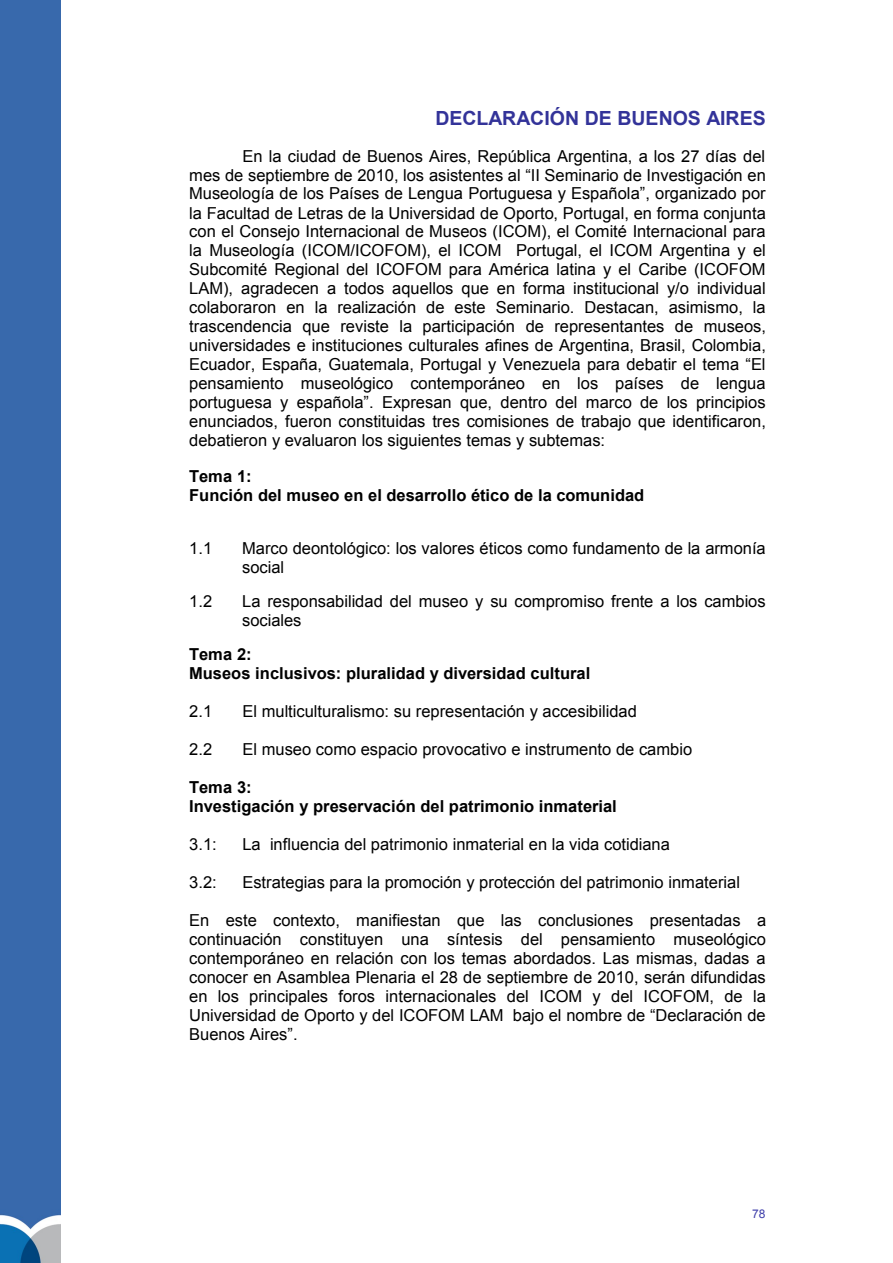
<style>
.page{position:relative;width:893px;height:1263px;background:#fff}
.page>*{position:absolute;margin:0;border:0;box-sizing:border-box;transform-origin:0 0}
.t1{font:700 19.5px "Arial";color:#339}
.t2{font:16.5px/19px "Arial";color:#000;text-align:justify}
.t3{font:700 16.5px/19px "Arial";color:#000}
.t4{font:12px "Arial";color:#4040ab}
</style>
<div class="page">
<div style="left:0;top:0;width:61px;height:1263px;background:#3869ac"></div>
<p class="t1" style="left:435px;top:107px;width:332px">DECLARACIÓN DE BUENOS AIRES</p>
<p class="t2" style="left:189px;top:146px;width:578px;text-indent:53px">En la ciudad de Buenos Aires, República Argentina, a los 27 días del mes de septiembre de 2010, los asistentes al “II Seminario de Investigación en Museología de los Países de Lengua Portuguesa y Española”, organizado por la Facultad de Letras de la Universidad de Oporto, Portugal, en forma conjunta con el Consejo Internacional de Museos (ICOM), el Comité Internacional para la Museología (ICOM/ICOFOM), el ICOM Portugal, el ICOM Argentina y el Subcomité Regional del ICOFOM para América latina y el Caribe (ICOFOM LAM), agradecen a todos aquellos que en forma institucional y/o individual colaboraron en la realización de este Seminario. Destacan, asimismo, la trascendencia que reviste la participación de representantes de museos, universidades e instituciones culturales afines de Argentina, Brasil, Colombia, Ecuador, España, Guatemala, Portugal y Venezuela para debatir el tema “El pensamiento museológico contemporáneo en los países de lengua portuguesa y española”. Expresan que, dentro del marco de los principios enunciados, fueron constituidas tres comisiones de trabajo que identificaron, debatieron y evaluaron los siguientes temas y subtemas:</p>
<p class="t3" style="left:189px;top:467px;width:456px">Tema 1:<br>Función del museo en el desarrollo ético de la comunidad</p>
<p class="t2" style="left:189px;top:539px;width:24px">1.1</p>
<p class="t2" style="left:242px;top:539px;width:525px">Marco deontológico: los valores éticos como fundamento de la armonía social</p>
<p class="t2" style="left:189px;top:592px;width:24px">1.2</p>
<p class="t2" style="left:242px;top:592px;width:525px">La responsabilidad del museo y su compromiso frente a los cambios sociales</p>
<p class="t3" style="left:189px;top:645px;width:402px">Tema 2:<br>Museos inclusivos: pluralidad y diversidad cultural</p>
<p class="t2" style="left:189px;top:702px;width:24px">2.1</p>
<p class="t2" style="left:242px;top:702px;width:396px">El multiculturalismo: su representación y accesibilidad</p>
<p class="t2" style="left:189px;top:740px;width:24px">2.2</p>
<p class="t2" style="left:242px;top:740px;width:451px">El museo como espacio provocativo e instrumento de cambio</p>
<p class="t3" style="left:189px;top:778px;width:429px">Tema 3:<br>Investigación y preservación del patrimonio inmaterial</p>
<p class="t2" style="left:189px;top:835px;width:29px">3.1:</p>
<p class="t2" style="left:242px;top:835px;width:429px">La influencia del patrimonio inmaterial en la vida cotidiana</p>
<p class="t2" style="left:189px;top:873px;width:29px">3.2:</p>
<p class="t2" style="left:242px;top:873px;width:499px">Estrategias para la promoción y protección del patrimonio inmaterial</p>
<p class="t2" style="left:189px;top:911px;width:578px">En este contexto, manifiestan que las conclusiones presentadas a continuación constituyen una síntesis del pensamiento museológico contemporáneo en relación con los temas abordados. Las mismas, dadas a conocer en Asamblea Plenaria el 28 de septiembre de 2010, serán difundidas en los principales foros internacionales del ICOM y del ICOFOM, de la Universidad de Oporto y del ICOFOM LAM bajo el nombre de “Declaración de Buenos Aires”.</p>
<p class="t4" style="left:752px;top:1206px;width:15px">78</p>
</div>
